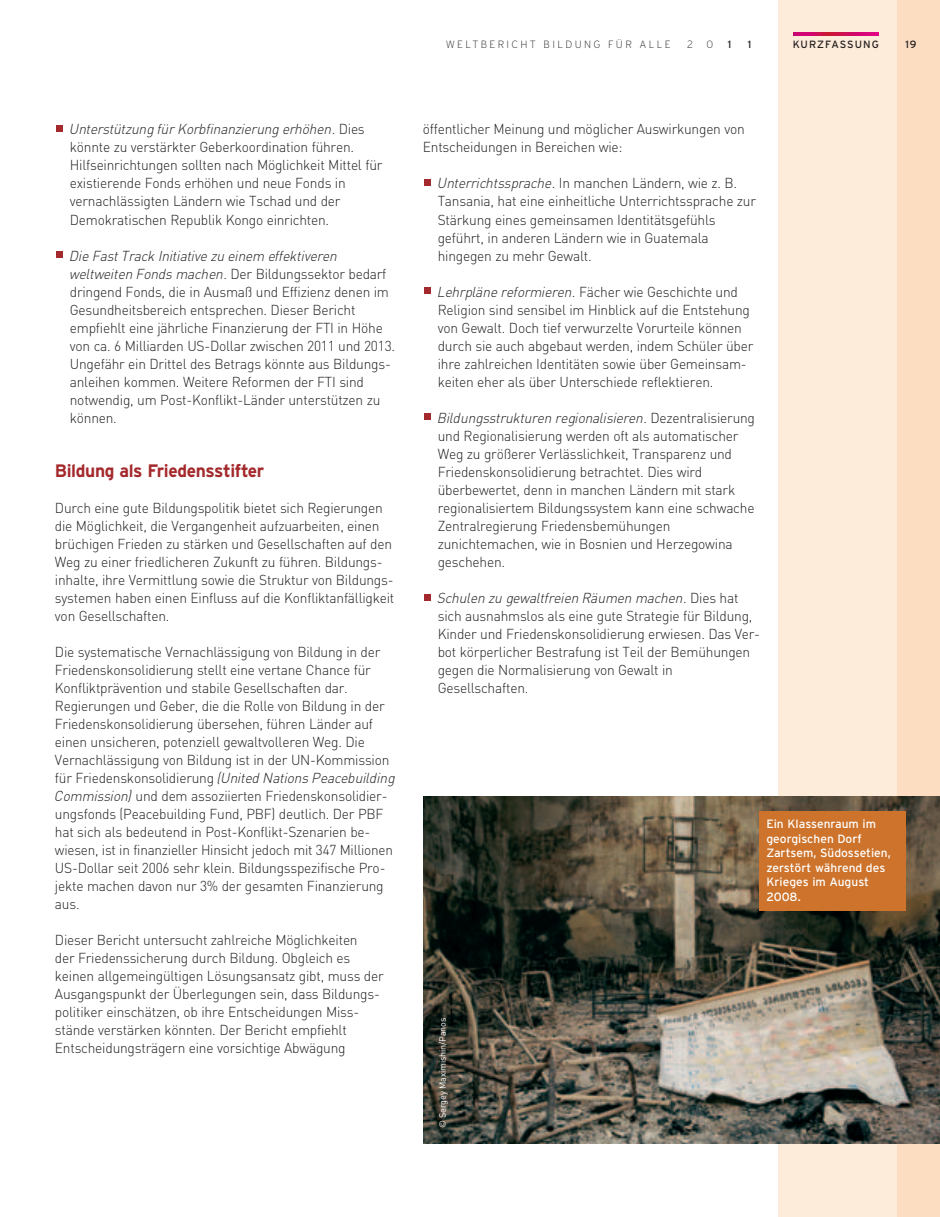
<style>
.page{position:relative;width:940px;height:1217px;background:#fff}
.page>*{position:absolute;margin:0;border:0;box-sizing:border-box;transform-origin:0 0}
.t1{font:700 18px "Interstate";letter-spacing:-.02em;color:#a4292c;scale:.96 1}
.t2{font:300 14.25px/18px "DIN";letter-spacing:-.015em;color:#231f20;scale:.96 1}
.t3{font:12px/14.4px "Interstate";color:#fff}
.t4{font:200 10.5px "Interstate";letter-spacing:.225em;color:#231f20}
.t5{font:10.5px "Interstate";letter-spacing:.09em;color:#231f20}
.t6{font:9px "DIN";letter-spacing:-.015em;color:#fff}
.s1{font-style:italic}
</style>
<div class="page">
<div style="left:778px;top:1px;width:161px;height:1215px;background:#feecda"></div>
<div style="left:897px;top:1px;width:42px;height:1215px;background:#fdddc1"></div>
<img style="left:793px;top:32px;width:85px;height:4px">
<div style="left:56px;top:251px;width:7px;height:7px;background:#a4292c"></div>
<div style="left:56px;top:125px;width:7px;height:7px;background:#a4292c"></div>
<div style="left:424px;top:593px;width:7px;height:7px;background:#a4292c"></div>
<div style="left:424px;top:413px;width:7px;height:7px;background:#a4292c"></div>
<div style="left:424px;top:287px;width:7px;height:7px;background:#a4292c"></div>
<div style="left:424px;top:179px;width:7px;height:7px;background:#a4292c"></div>
<img style="left:423px;top:796px;width:516px;height:346px">
<div style="left:759px;top:811px;width:146px;height:99px;background:#cd732b"></div>
<p class="t4" style="left:446px;top:41px;width:227px">WELTBERICHT BILDUNG FÜR ALLE</p>
<p class="t4" style="left:687px;top:41px;width:7px">2</p>
<p class="t4" style="left:706px;top:41px;width:8px">0</p>
<p class="t5" style="left:728px;top:41px;width:5px">1</p>
<p class="t5" style="left:747px;top:41px;width:5px">1</p>
<p class="t5" style="left:792px;top:41px;width:88px">KURZFASSUNG</p>
<p class="t5" style="left:905px;top:41px;width:12px">19</p>
<p class="t2" style="left:70px;top:122px;width:327px"><span class="s1">Unterstützung für Korbfinanzierung erhöhen.</span> Dies könnte zu verstärkter Geberkoordination führen.<br>Hilfseinrichtungen sollten nach Möglichkeit Mittel für existierende Fonds erhöhen und neue Fonds in vernachlässigten Ländern wie Tschad und der Demokratischen Republik Kongo einrichten.</p>
<p class="t2" style="left:70px;top:248px;width:340px"><span class="s1">Die Fast Track Initiative zu einem effektiveren weltweiten Fonds machen.</span> Der Bildungssektor bedarf dringend Fonds, die in Ausmaß und Effizienz denen im Gesundheitsbereich entsprechen. Dieser Bericht empfiehlt eine jährliche Finanzierung der FTI in Höhe von ca. 6 Milliarden US-Dollar zwischen 2011 und 2013.<br>Ungefähr ein Drittel des Betrags könnte aus Bildungs&shy;anleihen kommen. Weitere Reformen der FTI sind notwendig, um Post-Konflikt-Länder unterstützen zu können.</p>
<p class="t1" style="left:55px;top:463px;width:220px">Bildung als Friedensstifter</p>
<p class="t2" style="left:55px;top:500px;width:355px">Durch eine gute Bildungspolitik bietet sich Regierungen die Möglichkeit, die Vergangenheit aufzuarbeiten, einen brüchigen Frieden zu stärken und Gesellschaften auf den Weg zu einer friedlicheren Zukunft zu führen. Bildungs&shy;inhalte, ihre Vermittlung sowie die Struktur von Bildungs&shy;systemen haben einen Einfluss auf die Konfliktanfälligkeit von Gesellschaften.</p>
<p class="t2" style="left:55px;top:644px;width:356px">Die systematische Vernachlässigung von Bildung in der Friedenskonsolidierung stellt eine vertane Chance für Konfliktprävention und stabile Gesellschaften dar.<br>Regierungen und Geber, die die Rolle von Bildung in der Friedenskonsolidierung übersehen, führen Länder auf einen unsicheren, potenziell gewaltvolleren Weg. Die Vernachlässigung von Bildung ist in der UN-Kommission für Friedenskonsolidierung <span class="s1">(United Nations Peacebuilding Commission)</span> und dem assoziierten Friedenskonsolidier&shy;ungsfonds (Peacebuilding Fund, PBF) deutlich. Der PBF hat sich als bedeutend in Post-Konflikt-Szenarien be&shy;wiesen, ist in finanzieller Hinsicht jedoch mit 347 Millionen US-Dollar seit 2006 sehr klein. Bildungsspezifische Pro&shy;jekte machen davon nur 3% der gesamten Finanzierung aus.</p>
<p class="t2" style="left:55px;top:932px;width:344px">Dieser Bericht untersucht zahlreiche Möglichkeiten<br>der Friedenssicherung durch Bildung. Obgleich es keinen allgemeingültigen Lösungsansatz gibt, muss der Ausgangspunkt der Überlegungen sein, dass Bildungs&shy;politiker einschätzen, ob ihre Entscheidungen Miss&shy;stände verstärken könnten. Der Bericht empfiehlt Entscheidungsträgern eine vorsichtige Abwägung</p>
<p class="t2" style="left:423px;top:122px;width:337px">öffentlicher Meinung und möglicher Auswirkungen von<br>Entscheidungen in Bereichen wie:</p>
<p class="t2" style="left:438px;top:176px;width:333px"><span class="s1">Unterrichtssprache.</span> In manchen Ländern, wie z. B.<br>Tansania, hat eine einheitliche Unterrichtssprache zur Stärkung eines gemeinsamen Identitätsgefühls geführt, in anderen Ländern wie in Guatemala hingegen zu mehr Gewalt.</p>
<p class="t2" style="left:438px;top:284px;width:330px"><span class="s1">Lehrpläne reformieren.</span> Fächer wie Geschichte und Religion sind sensibel im Hinblick auf die Entstehung von Gewalt. Doch tief verwurzelte Vorurteile können durch sie auch abgebaut werden, indem Schüler über ihre zahlreichen Identitäten sowie über Gemeinsam&shy;keiten eher als über Unterschiede reflektieren.</p>
<p class="t2" style="left:438px;top:410px;width:332px"><span class="s1">Bildungsstrukturen regionalisieren.</span> Dezentralisierung und Regionalisierung werden oft als automatischer Weg zu größerer Verlässlichkeit, Transparenz und Friedenskonsolidierung betrachtet. Dies wird überbewertet, denn in manchen Ländern mit stark regionalisiertem Bildungssystem kann eine schwache Zentralregierung Friedensbemühungen zunichtemachen, wie in Bosnien und Herzegowina geschehen.</p>
<p class="t2" style="left:438px;top:590px;width:337px"><span class="s1">Schulen zu gewaltfreien Räumen machen.</span> Dies hat sich ausnahmslos als eine gute Strategie für Bildung, Kinder und Friedenskonsolidierung erwiesen. Das Ver&shy;bot körperlicher Bestrafung ist Teil der Bemühungen gegen die Normalisierung von Gewalt in Gesellschaften.</p>
<p class="t6" style="left:439px;top:1127px;width:112px;rotate:-90deg">© Sergey Maximishin/Panos</p>
<p class="t3" style="left:766px;top:817px;width:126px">Ein Klassenraum im georgischen Dorf<br>Zartsem, Südossetien, zerstört während des<br>Krieges im August<br>2008.</p>
</div>
